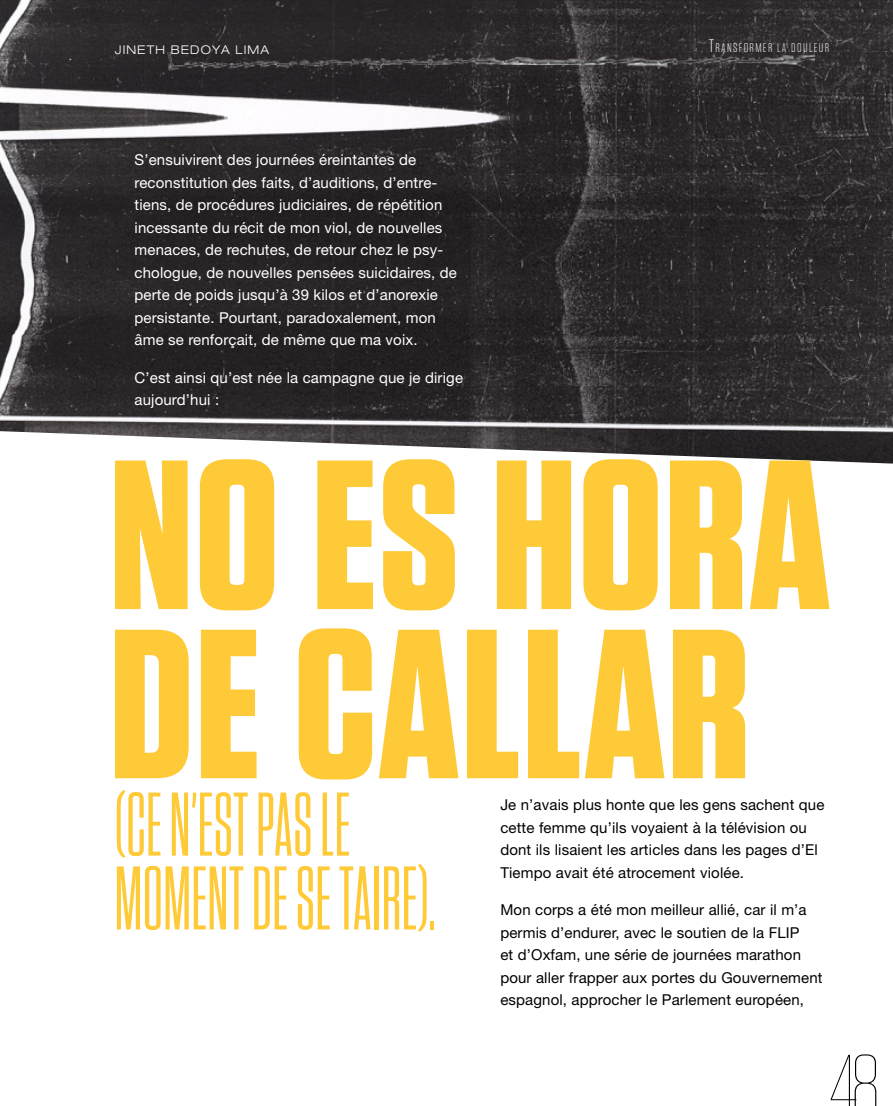
<style>
.page{position:relative;width:893px;height:1106px;background:#fff}
.page>*{position:absolute;margin:0;border:0;box-sizing:border-box;transform-origin:0 0}
.t1{font:700 212.1px/169.1px "Tungsten";letter-spacing:.01em;color:#feca38}
.t2{font:500 90px/73.8px "Tungsten Compressed";letter-spacing:.01em;color:#feca38}
.t3{font:100 84px "Tungsten";color:#000}
.t4{font:15px/22.5px "Helvetica Neue";letter-spacing:.01em;color:#fff}
.t5{font:15px/22.5px "Helvetica Neue";letter-spacing:.01em;color:#000}
.t6{font:300 12.6px "Tungsten";letter-spacing:.105em;color:#fff}
.t7{font:300 expanded 12px "Helvetica Neue";letter-spacing:.1em;color:#fff}
.s1{font-size:18px}
</style>
<div class="page">
<img style="left:0;top:0;width:893px;height:463px">
<p class="t7" style="left:115px;top:42px;width:156px">JINETH BEDOYA LIMA</p>
<p class="t6" style="left:709px;top:42px;width:122px"><span class="s1">T</span>RANSFORMER LA DOULEUR</p>
<p class="t4" style="left:135px;top:148px;width:324px">S’ensuivirent des journées éreintantes de reconstitution des faits, d’auditions, d’entre&shy;tiens, de procédures judiciaires, de répétition incessante du récit de mon viol, de nouvelles menaces, de rechutes, de retour chez le psy&shy;chologue, de nouvelles pensées suicidaires, de perte de poids jusqu’à 39 kilos et d’anorexie persistante. Pourtant, paradoxalement, mon âme se renforçait, de même que ma voix.</p>
<p class="t4" style="left:135px;top:366px;width:330px">C’est ainsi qu’est née la campagne que je dirige aujourd’hui :</p>
<h1 class="t1" style="left:110px;top:457px;width:722px">NO ES HORA<br>DE CALLAR</h1>
<h2 class="t2" style="left:115px;top:791px;width:322px">(CE N’EST PAS LE<br>MOMENT DE SE TAIRE).</h2>
<p class="t5" style="left:500px;top:793px;width:326px">Je n’avais plus honte que les gens sachent que cette femme qu’ils voyaient à la télévision ou dont ils lisaient les articles dans les pages d’El Tiempo avait été atrocement violée.</p>
<p class="t5" style="left:500px;top:898px;width:324px">Mon corps a été mon meilleur allié, car il m’a permis d’endurer, avec le soutien de la FLIP<br>et d’Oxfam, une série de journées marathon pour aller frapper aux portes du Gouvernement espagnol, approcher le Parlement européen,</p>
<h3 class="t3" style="left:829px;top:1042px;width:52px">48</h3>
</div>
